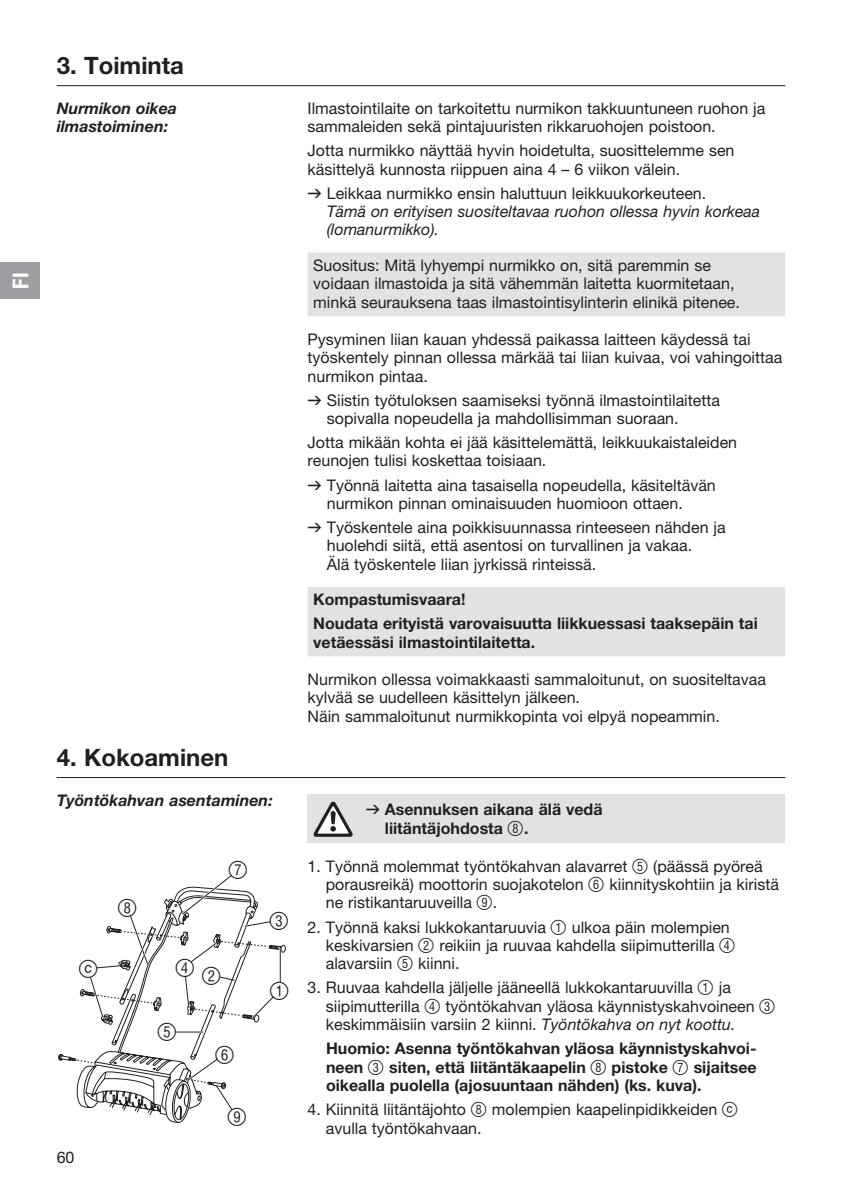
<style>
.page{position:relative;width:842px;height:1191px;background:#fff}
.page>*{position:absolute;margin:0;border:0;box-sizing:border-box;transform-origin:0 0}
.t1{font:700 24px "GARDENA Pro";color:#231f20}
.t2{font:24px "Ziffern";color:#231f20}
.t3{font:22px "GARDENA Pro Bo Cond";color:#fff}
.t4{font:16px/18.4px "GARDENA Pro";color:#231f20}
.t5{font:700 16px/18.4px "GARDENA Pro";color:#231f20}
.t6{font:italic 16px/18.4px "GARDENA Pro";color:#231f20}
.t7{font:italic 700 16px/18.4px "GARDENA Pro";color:#231f20}
.s1{font-family:"Formdruck";font-style:normal}
.s2{font-style:normal}
.s3{font-family:"Formdruck"}
.s4{font-family:"Formdruck";font-weight:400}
.s5{font-family:"Ziffern";font-weight:400;font-size:20px}
.s6{font-family:"Ziffern";font-size:20px}
.s7{font-style:italic}
</style>
<div class="page">
<svg style="left:308px;top:252px;width:477px;height:404px"></svg>
<hr style="left:57px;top:85px;width:728px;height:1px;background:#231f20">
<div style="left:308px;top:794px;width:477px;height:48px;background:#e1e2e4"></div>
<hr style="left:57px;top:777px;width:728px;height:1px;background:#231f20">
<div style="left:280px;top:944px;width:6px;height:8px;border:1px solid #231f20;border-radius:50%"></div>
<svg style="left:58px;top:875px;width:225px;height:248px"></svg>
<div style="left:271px;top:912px;width:17px;height:17px;background:#fff;border-radius:50%"></div>
<div style="left:229px;top:1108px;width:17px;height:17px;background:#fff;border-radius:50%"></div>
<div style="left:216px;top:1046px;width:17px;height:17px;background:#fff;border-radius:50%"></div>
<div style="left:159px;top:1023px;width:17px;height:17px;background:#fff;border-radius:50%"></div>
<div style="left:271px;top:982px;width:17px;height:17px;background:#fff;border-radius:50%"></div>
<div style="left:203px;top:967px;width:17px;height:17px;background:#fff;border-radius:50%"></div>
<div style="left:177px;top:959px;width:17px;height:17px;background:#fff;border-radius:50%"></div>
<div style="left:80px;top:960px;width:17px;height:17px;background:#fff;border-radius:50%"></div>
<div style="left:119px;top:899px;width:17px;height:17px;background:#fff;border-radius:50%"></div>
<div style="left:230px;top:861px;width:17px;height:17px;background:#fff;border-radius:50%"></div>
<svg style="left:314px;top:801px;width:39px;height:35px"></svg>
<div style="left:0;top:262px;width:40px;height:37px;background:#9d9fa2"></div>
<h2 class="t3" style="left:7px;top:289px;width:17px;rotate:-90deg">FI</h2>
<h1 class="t1" style="left:57px;top:50px;width:129px">3. Toiminta</h1>
<p class="t7" style="left:57px;top:98px;width:122px">Nurmikon oikea ilmastoiminen:</p>
<p class="t4" style="left:308px;top:98px;width:459px">Ilmastointilaite on tarkoitettu nurmikon takkuuntuneen ruohon ja sammaleiden sekä pintajuuristen rikkaruohojen poistoon.</p>
<p class="t4" style="left:308px;top:141px;width:428px">Jotta nurmikko näyttää hyvin hoidetulta, suosittelemme sen käsittelyä kunnosta riippuen aina 4 – 6 viikon välein.</p>
<p class="t6" style="left:327px;top:183px;width:435px;text-indent:-19px"><span class="s1">v</span> <span class="s2">Leikkaa nurmikko ensin haluttuun leikkuukorkeuteen.<br></span>Tämä on erityisen suositeltavaa ruohon ollessa hyvin korkeaa (lomanurmikko).</p>
<p class="t4" style="left:313px;top:256px;width:428px">Suositus: Mitä lyhyempi nurmikko on, sitä paremmin se voidaan ilmastoida ja sitä vähemmän laitetta kuormitetaan, minkä seurauksena taas ilmastointisylinterin elinikä pitenee.</p>
<p class="t4" style="left:308px;top:329px;width:476px">Pysyminen liian kauan yhdessä paikassa laitteen käydessä tai työskentely pinnan ollessa märkää tai liian kuivaa, voi vahingoittaa nurmikon pintaa.</p>
<p class="t4" style="left:327px;top:390px;width:395px;text-indent:-19px"><span class="s3">v</span> Siistin työtuloksen saamiseksi työnnä ilmastointilaitetta sopivalla nopeudella ja mahdollisimman suoraan.</p>
<p class="t4" style="left:308px;top:433px;width:431px">Jotta mikään kohta ei jää käsittelemättä, leikkuukaistaleiden reunojen tulisi koskettaa toisiaan.</p>
<p class="t4" style="left:327px;top:475px;width:390px;text-indent:-19px"><span class="s3">v</span> Työnnä laitetta aina tasaisella nopeudella, käsiteltävän nurmikon pinnan ominaisuuden huomioon ottaen.</p>
<p class="t4" style="left:327px;top:518px;width:400px;text-indent:-19px"><span class="s3">v</span> Työskentele aina poikkisuunnassa rinteeseen nähden ja huolehdi siitä, että asentosi on turvallinen ja vakaa.<br>Älä työskentele liian jyrkissä rinteissä.</p>
<p class="t5" style="left:313px;top:587px;width:446px;line-height:24px">Kompastumisvaara!<br>Noudata erityistä varovaisuutta liikkuessasi taaksepäin tai</p>
<p class="t5" style="left:313px;top:632px;width:223px">vetäessäsi ilmastointilaitetta.</p>
<p class="t4" style="left:308px;top:669px;width:460px">Nurmikon ollessa voimakkaasti sammaloitunut, on suositeltavaa kylvää se uudelleen käsittelyn jälkeen.<br>Näin sammaloitunut nurmikkopinta voi elpyä nopeammin.</p>
<h1 class="t1" style="left:57px;top:742px;width:173px">4. Kokoaminen</h1>
<p class="t7" style="left:57px;top:790px;width:218px">Työntökahvan asentaminen:</p>
<p class="t5" style="left:385px;top:800px;width:219px;text-indent:-19px"><span class="s4">v</span> Asennuksen aikana älä vedä liitäntäjohdosta <span class="s5">8</span>.</p>
<p class="t4" style="left:326px;top:856px;width:455px;text-indent:-18px">1. Työnnä molemmat työntökahvan alavarret <span class="s6">5</span> (päässä pyöreä porausreikä) moottorin suojakotelon <span class="s6">6</span> kiinnityskohtiin ja kiristä ne ristikantaruuveilla <span class="s6">9</span>.</p>
<p class="t4" style="left:326px;top:917px;width:411px;text-indent:-18px">2. Työnnä kaksi lukkokantaruuvia <span class="s6">1</span> ulkoa päin molempien keskivarsien <span class="s6">2</span> reikiin ja ruuvaa kahdella siipimutterilla <span class="s6">4 </span>alavarsiin <span class="s6">5</span> kiinni.</p>
<p class="t4" style="left:326px;top:978px;width:451px;text-indent:-18px">3. Ruuvaa kahdella jäljelle jääneellä lukkokantaruuvilla <span class="s6">1</span> ja siipimutterilla <span class="s6">4</span> työntökahvan yläosa käynnistyskahvoineen <span class="s6">3 </span>keskimmäisiin varsiin 2 kiinni. <span class="s7">Työntökahva on nyt koottu.</span></p>
<p class="t5" style="left:326px;top:1039px;width:432px;text-align:justify">Huomio: Asenna työntökahvan yläosa käynnistyskahvoi&shy;neen <span class="s5">3</span> siten, että liitäntäkaapelin <span class="s5">8</span> pistoke <span class="s5">7</span> sijaitsee oikealla puolella (ajosuuntaan nähden) (ks. kuva).</p>
<p class="t4" style="left:326px;top:1100px;width:414px;text-indent:-18px">4. Kiinnitä liitäntäjohto <span class="s6">8</span> molempien kaapelinpidikkeiden <span class="s6">c </span>avulla työntökahvaan.</p>
<h1 class="t2" style="left:229px;top:857px;width:21px">7</h1>
<h1 class="t2" style="left:118px;top:894px;width:21px">8</h1>
<h1 class="t2" style="left:270px;top:907px;width:21px">3</h1>
<h1 class="t2" style="left:79px;top:956px;width:21px">c</h1>
<h1 class="t2" style="left:176px;top:958px;width:47px">4 2</h1>
<h1 class="t2" style="left:270px;top:977px;width:21px">1</h1>
<h1 class="t2" style="left:158px;top:1019px;width:21px">5</h1>
<h1 class="t2" style="left:215px;top:1041px;width:21px">6</h1>
<h1 class="t2" style="left:228px;top:1103px;width:21px">9</h1>
<p class="t4" style="left:57px;top:1147px;width:19px">60</p>
</div>
